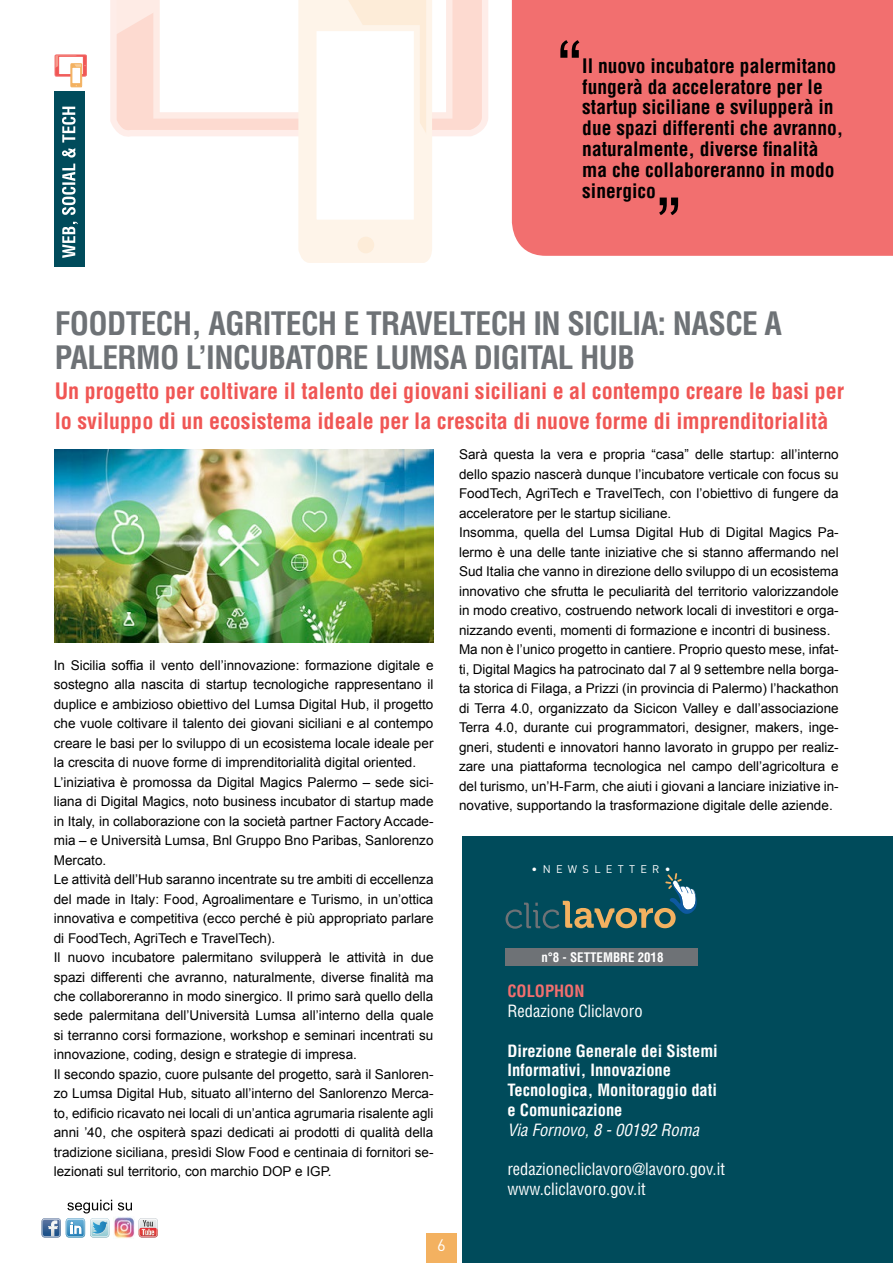
<style>
.page{position:relative;width:893px;height:1263px;background:#fff}
.page>*{position:absolute;margin:0;border:0;box-sizing:border-box;transform-origin:0 0}
.t1{font:700 condensed 31.5px/34.5px "Helvetica";letter-spacing:-.02em;color:#6e7276}
.t2{font:700 condensed 22.05px/30px "Helvetica";color:#f05654}
.t3{font:700 condensed 19.5px/20.9px "Helvetica";color:#000}
.t4{font:700 condensed 16.5px/19.8px "Helvetica";color:#fff}
.t5{font:condensed 16.5px/19.8px "Helvetica";color:#fff}
.t6{font:italic condensed 16.5px "Helvetica";color:#fff}
.t7{font:700 condensed 16.5px "Helvetica";color:#f26f6f}
.t8{font:16.5px "DIN";color:#fff}
.t9{font:13.5px/19.5px "Arial";color:#000}
.t10{font:700 condensed 12.9px "Helvetica";color:#fff}
.t11{font:10.95px "DIN";letter-spacing:.48em;color:#fff}
</style>
<div class="page">
<div style="left:426px;top:1233px;width:30px;height:30px;background:#f3b160"></div>
<svg style="left:42px;top:1200px;width:90px;height:38px"></svg>
<svg style="left:139px;top:1218px;width:19px;height:19px"></svg>
<img style="left:114px;top:1217px;width:20px;height:22px">
<svg style="left:54px;top:54px;width:33px;height:33px"></svg>
<div style="left:512px;top:0;width:381px;height:256px;background:#f26f6f"></div>
<div style="left:54px;top:91px;width:30px;height:176px;background:#004b5b"></div>
<svg style="left:62px;top:107px;width:16px;height:151px"></svg>
<svg style="left:560px;top:40px;width:19px;height:18px"></svg>
<svg style="left:659px;top:198px;width:19px;height:17px"></svg>
<svg style="left:110px;top:0;width:378px;height:136px;background:#fde0d8"></svg>
<div style="left:461px;top:0;width:16px;height:16px;background:#fddad0;border-radius:50%"></div>
<svg style="left:113px;top:0;width:339px;height:263px"></svg>
<div style="left:310px;top:25px;width:110px;height:201px;background:#fff;border:6px solid #fef4e9"></div>
<div style="left:358px;top:237px;width:16px;height:16px;background:#fdecd8;border-radius:50%"></div>
<div style="left:462px;top:836px;width:431px;height:427px;background:#004b5b"></div>
<div style="left:505px;top:948px;width:192px;height:17px;background:#6e7276"></div>
<svg style="left:505px;top:873px;width:192px;height:56px"></svg>
<img style="left:55px;top:450px;width:378px;height:192px">
<h3 class="t3" style="left:582px;top:55px;width:263px">Il nuovo incubatore palermitano fungerà da acceleratore per le startup siciliane e svilupperà in due spazi differenti che avranno, naturalmente, diverse finalità ma che collaboreranno in modo sinergico</h3>
<h1 class="t1" style="left:55px;top:306px;width:729px">FoodTech, AgriTech e TravelTech in Sicilia: nasce a<br>Palermo l’incubatore Lumsa Digital Hub</h1>
<h2 class="t2" style="left:55px;top:376px;width:791px">Un progetto per coltivare il talento dei giovani siciliani e al contempo creare le basi per lo sviluppo di un ecosistema ideale per la crescita di nuove forme di imprenditorialità</h2>
<p class="t9" style="left:54px;top:655px;width:381px">In Sicilia soffia il vento dell’innovazione: formazione digitale e sostegno alla nascita di startup tecnologiche rappresentano il duplice e ambizioso obiettivo del Lumsa Digital Hub, il progetto che vuole coltivare il talento dei giovani siciliani e al contempo creare le basi per lo sviluppo di un ecosistema locale ideale per la crescita di nuove forme di imprenditorialità digital oriented.<br>L’iniziativa è promossa da Digital Magics Palermo – sede sici&shy;liana di Digital Magics, noto business incubator di startup made in Italy, in collaborazione con la società partner Factory Accade&shy;mia – e Università Lumsa, Bnl Gruppo Bno Paribas, Sanlorenzo Mercato.<br>Le attività dell’Hub saranno incentrate su tre ambiti di eccellenza del made in Italy: Food, Agroalimentare e Turismo, in un’ottica innovativa e competitiva (ecco perché è più appropriato parlare di FoodTech, AgriTech e TravelTech).<br>Il nuovo incubatore palermitano svilupperà le attività in due spazi differenti che avranno, naturalmente, diverse finalità ma che collaboreranno in modo sinergico. Il primo sarà quello della sede palermitana dell’Università Lumsa all’interno della quale si terranno corsi formazione, workshop e seminari incentrati su innovazione, coding, design e strategie di impresa.<br>Il secondo spazio, cuore pulsante del progetto, sarà il Sanloren&shy;zo Lumsa Digital Hub, situato all’interno del Sanlorenzo Merca&shy;to, edificio ricavato nei locali di un’antica agrumaria risalente agli anni ’40, che ospiterà spazi dedicati ai prodotti di qualità della tradizione siciliana, presìdi Slow Food e centinaia di fornitori se&shy;lezionati sul territorio, con marchio DOP e IGP.</p>
<p class="t9" style="left:459px;top:445px;width:381px">Sarà questa la vera e propria “casa” delle startup: all’interno dello spazio nascerà dunque l’incubatore verticale con focus su FoodTech, AgriTech e TravelTech, con l’obiettivo di fungere da acceleratore per le startup siciliane.<br>Insomma, quella del Lumsa Digital Hub di Digital Magics Pa&shy;lermo è una delle tante iniziative che si stanno affermando nel Sud Italia che vanno in direzione dello sviluppo di un ecosistema innovativo che sfrutta le peculiarità del territorio valorizzandole in modo creativo, costruendo network locali di investitori e orga&shy;nizzando eventi, momenti di formazione e incontri di business.<br>Ma non è l’unico progetto in cantiere. Proprio questo mese, infat&shy;ti, Digital Magics ha patrocinato dal 7 al 9 settembre nella borga&shy;ta storica di Filaga, a Prizzi (in provincia di Palermo) l’hackathon di Terra 4.0, organizzato da Sicicon Valley e dall’associazione Terra 4.0, durante cui programmatori, designer, makers, inge&shy;gneri, studenti e innovatori hanno lavorato in gruppo per realiz&shy;zare una piattaforma tecnologica nel campo dell’agricoltura e del turismo, un’H-Farm, che aiuti i giovani a lanciare iniziative in&shy;novative, supportando la trasformazione digitale delle aziende.</p>
<p class="t11" style="left:532px;top:862px;width:140px">•NEWSLETTER•</p>
<p class="t10" style="left:541px;top:949px;width:44px">n°8 - SETTEMBRE</p>
<p class="t10" style="left:638px;top:949px;width:27px">2018</p>
<p class="t7" style="left:507px;top:981px;width:11px">COLOPHON</p>
<p class="t5" style="left:507px;top:1001px;width:137px">Redazione Cliclavoro</p>
<p class="t4" style="left:507px;top:1040px;width:212px">Direzione Generale dei Sistemi<br>Informativi, Innovazione<br>Tecnologica, Monitoraggio dati e Comunicazione</p>
<p class="t6" style="left:507px;top:1119px;width:193px">Via Fornovo, 8 - 00192 Roma</p>
<p class="t5" style="left:507px;top:1159px;width:219px">redazionecliclavoro@lavoro.gov.it www.cliclavoro.gov.it</p>
<p class="t8" style="left:437px;top:1234px;width:10px">6</p>
</div>
